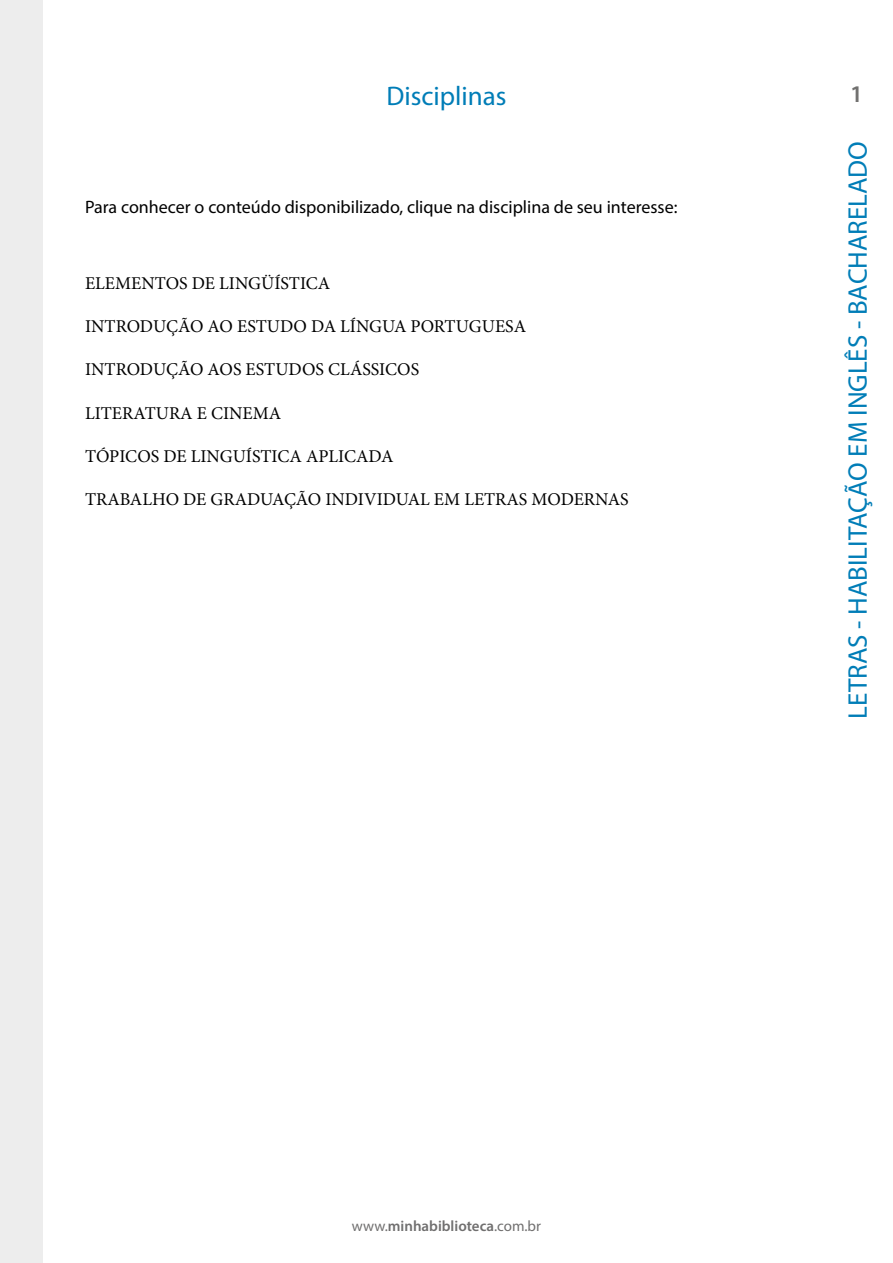
<style>
.page{position:relative;width:893px;height:1263px;background:#fff}
.page>*{position:absolute;margin:0;border:0;box-sizing:border-box;transform-origin:0 0}
.t1{font:27px "Myriad Pro";color:#007db7}
.t2{font:600 24px "Myriad Pro";color:#71706f}
.t3{font:18px "Minion Pro";color:#000}
.t4{font:18px "Myriad Pro";color:#000}
.t5{font:600 15px "Myriad Pro";color:#706f6f}
.s1{font-weight:400}
</style>
<div class="page">
<div style="left:0;top:0;width:43px;height:1263px;background:#ededed"></div>
<h1 class="t1" style="left:386px;top:80px;width:122px">Disciplinas</h1>
<h2 class="t2" style="left:850px;top:78px;width:14px">1</h2>
<p class="t4" style="left:85px;top:196px;width:594px">Para conhecer o conteúdo disponibilizado, clique na disciplina de seu interesse:</p>
<p class="t3" style="left:85px;top:271px;width:247px">ELEMENTOS DE LINGÜÍSTICA</p>
<p class="t3" style="left:85px;top:314px;width:443px">INTRODUÇÃO AO ESTUDO DA LÍNGUA PORTUGUESA</p>
<p class="t3" style="left:85px;top:357px;width:336px">INTRODUÇÃO AOS ESTUDOS CLÁSSICOS</p>
<p class="t3" style="left:85px;top:401px;width:198px">LITERATURA E CINEMA</p>
<p class="t3" style="left:85px;top:444px;width:310px">TÓPICOS DE LINGUÍSTICA APLICADA</p>
<p class="t3" style="left:85px;top:487px;width:545px">TRABALHO DE GRADUAÇÃO INDIVIDUAL EM LETRAS MODERNAS</p>
<h1 class="t1" style="left:841px;top:719px;width:579px;rotate:-90deg">LETRAS - HABILITAÇÃO EM INGLÊS - BACHARELADO</h1>
<p class="t5" style="left:352px;top:1216px;width:191px"><span class="s1">www.</span>minhabiblioteca<span class="s1">.com.br</span></p>
</div>
